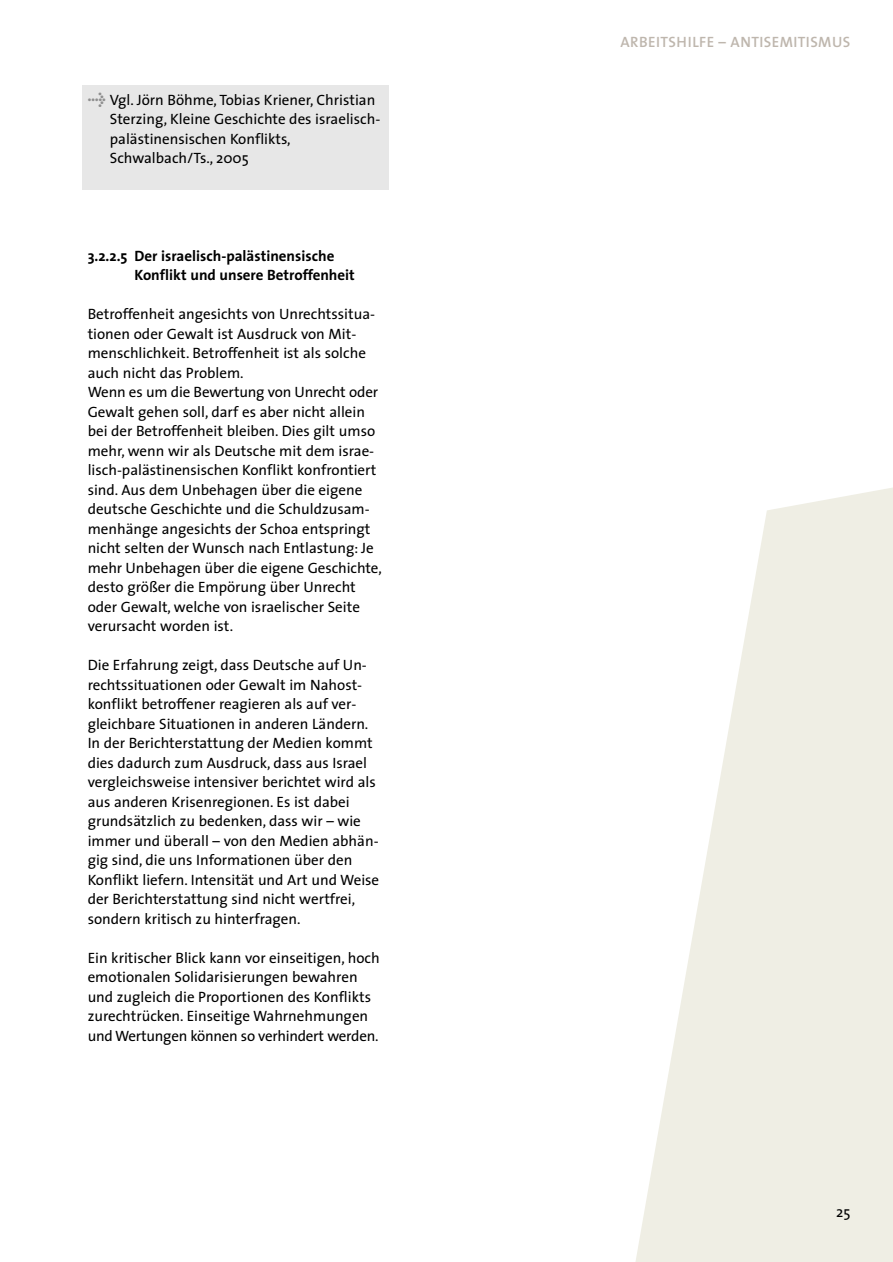
<style>
.page{position:relative;width:893px;height:1262px;background:#fff}
.page>*{position:absolute;margin:0;border:0;box-sizing:border-box;transform-origin:0 0}
.t1{font:15px/19.5px "The Sans";color:#000}
.t2{font:700 15px/19.5px "The Sans";color:#000}
.t3{font:600 15px "The Sans";letter-spacing:.03em;color:#beb6ad}
.s1{font-family:"The Sans Bold Expert";font-size:18px;color:#8f8f8f}
</style>
<div class="page">
<div style="left:82px;top:85px;width:306px;height:105px;background:#e7e7e7"></div>
<svg style="left:636px;top:488px;width:256px;height:773px;fill:#efeee4"></svg>
<p class="t1" style="left:110px;top:89px;width:272px;text-indent:-22px"><span class="s1">Û</span> Vgl. Jörn Böhme, Tobias Kriener, Christian Sterzing, Kleine Geschichte des israelisch&shy;palästinensischen Konflikts, Schwalbach/Ts., 2005</p>
<p class="t2" style="left:135px;top:245px;width:222px;text-indent:-47px">3.2.2.5 Der israelisch-palästinensische<br>Konflikt und unsere Betroffenheit</p>
<p class="t1" style="left:88px;top:304px;width:296px">Betroffenheit angesichts von Unrechtssitua&shy;tionen oder Gewalt ist Ausdruck von Mit&shy;menschlichkeit. Betroffenheit ist als solche auch nicht das Problem.<br>Wenn es um die Bewertung von Unrecht oder Gewalt gehen soll, darf es aber nicht allein bei der Betroffenheit bleiben. Dies gilt umso mehr, wenn wir als Deutsche mit dem israe&shy;lisch-palästinensischen Konflikt konfrontiert sind. Aus dem Unbehagen über die eigene deutsche Geschichte und die Schuldzusam&shy;menhänge angesichts der Schoa entspringt nicht selten der Wunsch nach Entlastung: Je mehr Unbehagen über die eigene Geschichte, desto größer die Empörung über Unrecht oder Gewalt, welche von israelischer Seite verursacht worden ist.</p>
<p class="t1" style="left:88px;top:655px;width:293px">Die Erfahrung zeigt, dass Deutsche auf Un&shy;rechtssituationen oder Gewalt im Nahost&shy;konflikt betroffener reagieren als auf ver&shy;gleichbare Situationen in anderen Ländern.<br>In der Berichterstattung der Medien kommt dies dadurch zum Ausdruck, dass aus Israel vergleichsweise intensiver berichtet wird als aus anderen Krisenregionen. Es ist dabei grundsätzlich zu bedenken, dass wir – wie immer und überall – von den Medien abhän&shy;gig sind, die uns Informationen über den Konflikt liefern. Intensität und Art und Weise der Berichterstattung sind nicht wertfrei, sondern kritisch zu hinterfragen.</p>
<p class="t1" style="left:88px;top:947px;width:293px">Ein kritischer Blick kann vor einseitigen, hoch emotionalen Solidarisierungen bewahren und zugleich die Proportionen des Konflikts zurechtrücken. Einseitige Wahrnehmungen und Wertungen können so verhindert werden.</p>
<p class="t3" style="left:620px;top:29px;width:231px">ARBEITSHILFE – ANTISEMITISMUS</p>
<p class="t1" style="left:836px;top:1201px;width:16px">25</p>
</div>
